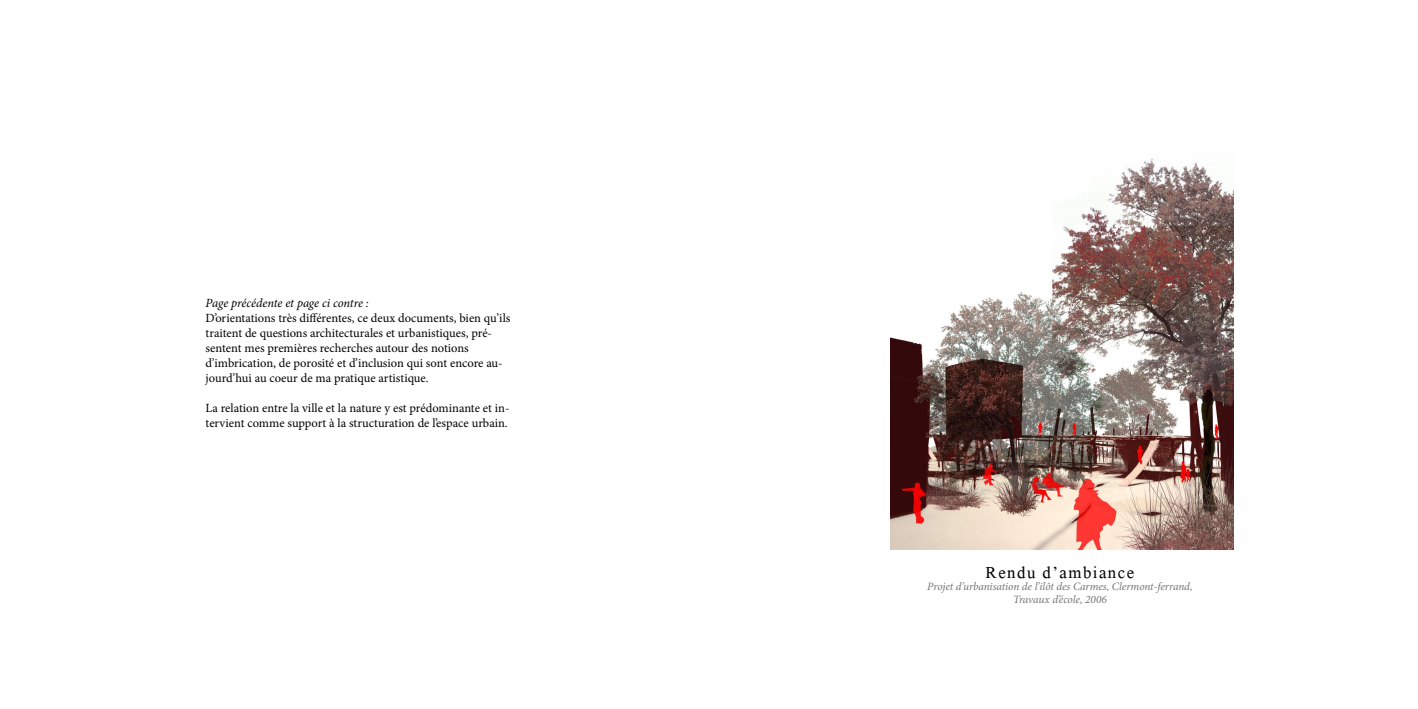
<style>
.page{position:relative;width:1418px;height:709px;background:#fff}
.page>*{position:absolute;margin:0;border:0;box-sizing:border-box;transform-origin:0 0}
.t1{font:25px "Microsoft Himalaya";letter-spacing:.06em;color:#000}
.t2{font:12.5px/15px "Minion Pro";color:#000}
.t3{font:italic 12.5px "Minion Pro";letter-spacing:-.01em;color:#000}
.t4{font:italic 11.25px/12.5px "Minion Pro";letter-spacing:-.005em;color:#757474;text-align:center}
</style>
<div class="page">
<img style="left:890px;top:159px;width:343px;height:390px">
<p class="t3" style="left:206px;top:294px;width:165px">Page précédente et page ci contre :</p>
<p class="t2" style="left:206px;top:310px;width:306px">D’orientations très différentes, ce deux documents, bien qu’ils traitent de questions architecturales et urbanistiques, pré&shy;sentent mes premières recherches autour des notions d’imbrication, de porosité et d’inclusion qui sont encore au&shy;jourd’hui au coeur de ma pratique artistique.</p>
<p class="t2" style="left:206px;top:400px;width:305px">La relation entre la ville et la nature y est prédominante et in&shy;tervient comme support à la structuration de l’espace urbain.</p>
<h1 class="t1" style="left:985px;top:554px;width:150px">Rendu d’ambiance</h1>
<p class="t4" style="left:927px;top:580px;width:267px">Projet d’urbanisation de l’ilôt des Carmes, Clermont-ferrand,<br>Travaux d’école, 2006</p>
</div>
